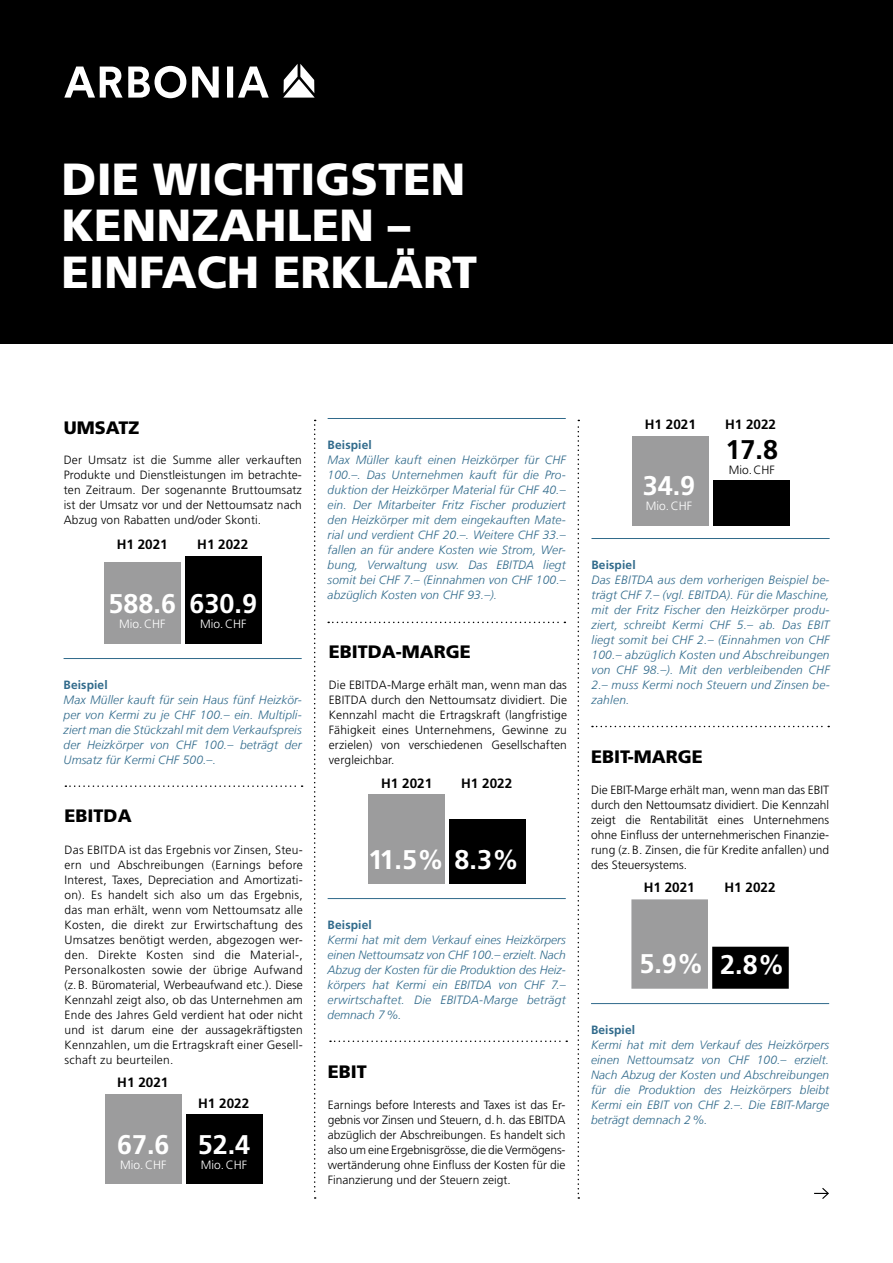
<style>
.page{position:relative;width:893px;height:1263px;background:#fff}
.page>*{position:absolute;margin:0;border:0;box-sizing:border-box;transform-origin:0 0}
.t1{font:900 45px/46.5px "Frutiger";color:#fff}
.t2{font:700 27px "Frutiger";color:#fff}
.t3{font:700 27px "Frutiger";color:#000}
.t4{font:900 18px "Frutiger";color:#000}
.t5{font:700 13.5px "Frutiger";color:#000}
.t6{font:300 12px/15px "Frutiger";letter-spacing:.01em;color:#000;text-align:justify}
.t7{font:italic 300 12px/15px "Frutiger LT Com";letter-spacing:.01em;color:#306a8b;text-align:justify}
.t8{font:700 12px "Frutiger";letter-spacing:.01em;color:#306a8b}
.t9{font:300 12px "Frutiger";color:#fff}
</style>
<div class="page">
<div style="left:0;top:0;width:893px;height:344px;background:#000"></div>
<svg style="left:65px;top:785px;width:238px;height:2px"></svg>
<svg style="left:328px;top:622px;width:237px;height:1px"></svg>
<svg style="left:330px;top:1040px;width:237px;height:2px"></svg>
<svg style="left:578px;top:420px;width:1px;height:779px"></svg>
<svg style="left:314px;top:420px;width:2px;height:779px"></svg>
<svg style="left:64px;top:66px;width:205px;height:32px"></svg>
<svg style="left:283px;top:64px;width:32px;height:34px"></svg>
<hr style="left:64px;top:658px;width:238px;height:1px;background:#306a8b">
<svg style="left:814px;top:1188px;width:15px;height:11px"></svg>
<hr style="left:328px;top:418px;width:238px;height:1px;background:#306a8b">
<hr style="left:328px;top:898px;width:238px;height:1px;background:#306a8b">
<hr style="left:591px;top:538px;width:239px;height:1px;background:#306a8b">
<hr style="left:591px;top:1003px;width:238px;height:1px;background:#306a8b">
<svg style="left:592px;top:726px;width:237px;height:1px"></svg>
<div style="left:713px;top:480px;width:76px;height:45px;background:#000"></div>
<div style="left:632px;top:436px;width:76px;height:89px;background:#9c9c9d"></div>
<div style="left:185px;top:556px;width:77px;height:88px;background:#000"></div>
<div style="left:104px;top:562px;width:77px;height:82px;background:#9c9c9d"></div>
<div style="left:186px;top:1114px;width:76px;height:70px;background:#000"></div>
<div style="left:105px;top:1094px;width:77px;height:90px;background:#9c9c9d"></div>
<div style="left:449px;top:819px;width:76px;height:65px;background:#000"></div>
<div style="left:368px;top:794px;width:77px;height:90px;background:#9c9c9d"></div>
<div style="left:712px;top:947px;width:77px;height:42px;background:#000"></div>
<div style="left:631px;top:899px;width:77px;height:90px;background:#9c9c9d"></div>
<h1 class="t1" style="left:62px;top:156px;width:417px">DIE WICHTIGSTEN<br>KENNZAHLEN –<br>EINFACH ERKLÄRT</h1>
<h3 class="t4" style="left:64px;top:417px;width:77px">UMSATZ</h3>
<p class="t6" style="left:64px;top:452px;width:240px">Der Umsatz ist die Summe aller verkauften Produkte und Dienstleistungen im betrachte&shy;ten Zeitraum. Der sogenannte Bruttoumsatz ist der Umsatz vor und der Nettoumsatz nach Abzug von Rabatten und/oder Skonti.</p>
<p class="t5" style="left:117px;top:536px;width:53px">H1 2021</p>
<p class="t5" style="left:197px;top:536px;width:53px">H1 2022</p>
<h2 class="t2" style="left:109px;top:588px;width:69px">588.6</h2>
<p class="t9" style="left:119px;top:617px;width:48px">Mio.CHF</p>
<h2 class="t2" style="left:190px;top:588px;width:69px">630.9</h2>
<p class="t9" style="left:200px;top:617px;width:48px">Mio.CHF</p>
<p class="t8" style="left:64px;top:677px;width:46px">Beispiel</p>
<p class="t7" style="left:64px;top:692px;width:240px">Max Müller kauft für sein Haus fünf Heizkör&shy;per von Kermi zu je CHF 100.– ein. Multipli&shy;ziert man die Stückzahl mit dem Verkaufspreis der Heizkörper von CHF 100.– beträgt der Umsatz für Kermi CHF 500.–.</p>
<h3 class="t4" style="left:65px;top:805px;width:69px">EBITDA</h3>
<p class="t6" style="left:65px;top:842px;width:240px">Das EBITDA ist das Ergebnis vor Zinsen, Steu&shy;ern und Abschreibungen (Earnings before Interest, Taxes, Depreciation and Amortizati&shy;on). Es handelt sich also um das Ergebnis, das man erhält, wenn vom Nettoumsatz alle Kosten, die direkt zur Erwirtschaftung des Umsatzes benötigt werden, abgezogen wer&shy;den. Direkte Kosten sind die Material-, Personalkosten sowie der übrige Aufwand (z.B. Büromaterial, Werbeaufwand etc.). Diese Kennzahl zeigt also, ob das Unternehmen am Ende des Jahres Geld verdient hat oder nicht und ist darum eine der aussagekräftigsten Kennzahlen, um die Ertragskraft einer Gesell&shy;schaft zu beurteilen.</p>
<p class="t5" style="left:117px;top:1074px;width:53px">H1 2021</p>
<h2 class="t2" style="left:117px;top:1128px;width:54px">67.6</h2>
<p class="t9" style="left:120px;top:1158px;width:48px">Mio.CHF</p>
<p class="t5" style="left:198px;top:1096px;width:53px">H1 2022</p>
<h2 class="t2" style="left:198px;top:1129px;width:54px">52.4</h2>
<p class="t9" style="left:201px;top:1158px;width:48px">Mio.CHF</p>
<p class="t8" style="left:328px;top:437px;width:46px">Beispiel</p>
<p class="t7" style="left:328px;top:452px;width:240px">Max Müller kauft einen Heizkörper für CHF 100.–. Das Unternehmen kauft für die Pro&shy;duktion der Heizkörper Material für CHF 40.– ein. Der Mitarbeiter Fritz Fischer produziert den Heizkörper mit dem eingekauften Mate&shy;rial und verdient CHF 20.–. Weitere CHF 33.– fallen an für andere Kosten wie Strom, Wer&shy;bung, Verwaltung usw. Das EBITDA liegt somit bei CHF 7.– (Einnahmen von CHF 100.– abzüglich Kosten von CHF 93.–).</p>
<h3 class="t4" style="left:329px;top:641px;width:144px">EBITDA-MARGE</h3>
<p class="t6" style="left:329px;top:677px;width:240px">Die EBITDA-Marge erhält man, wenn man das EBITDA durch den Nettoumsatz dividiert. Die Kennzahl macht die Ertragskraft (langfristige Fähigkeit eines Unternehmens, Gewinne zu erzielen) von verschiedenen Gesellschaften vergleichbar.</p>
<p class="t5" style="left:381px;top:775px;width:53px">H1 2021</p>
<p class="t5" style="left:461px;top:775px;width:53px">H1 2022</p>
<h2 class="t2" style="left:368px;top:843px;width:152px">11.5% 8.3%</h2>
<p class="t8" style="left:328px;top:917px;width:46px">Beispiel</p>
<p class="t7" style="left:328px;top:932px;width:240px">Kermi hat mit dem Verkauf eines Heizkörpers einen Nettoumsatz von CHF 100.– erzielt. Nach Abzug der Kosten für die Produktion des Heiz&shy;körpers hat Kermi ein EBITDA von CHF 7.– erwirtschaftet. Die EBITDA-Marge beträgt demnach 7%.</p>
<h3 class="t4" style="left:328px;top:1061px;width:41px">EBIT</h3>
<p class="t6" style="left:328px;top:1097px;width:239px">Earnings before Interests and Taxes ist das Er&shy;gebnis vor Zinsen und Steuern, d.h. das EBITDA abzüglich der Abschreibungen. Es handelt sich also um eine Ergebnisgrösse, die die Vermögens&shy;wertänderung ohne Einfluss der Kosten für die Finanzierung und der Steuern zeigt.</p>
<p class="t5" style="left:645px;top:416px;width:53px">H1 2021</p>
<p class="t5" style="left:725px;top:416px;width:53px">H1 2022</p>
<h2 class="t2" style="left:643px;top:470px;width:54px">34.9</h2>
<p class="t9" style="left:646px;top:499px;width:48px">Mio.CHF</p>
<h2 class="t3" style="left:726px;top:434px;width:54px">17.8</h2>
<p class="t6" style="left:729px;top:463px;width:48px">Mio.CHF</p>
<p class="t8" style="left:591px;top:557px;width:46px">Beispiel</p>
<p class="t7" style="left:591px;top:572px;width:240px">Das EBITDA aus dem vorherigen Beispiel be&shy;trägt CHF 7.– (vgl. EBITDA). Für die Maschine, mit der Fritz Fischer den Heizkörper produ&shy;ziert, schreibt Kermi CHF 5.– ab. Das EBIT liegt somit bei CHF 2.– (Einnahmen von CHF 100.– abzüglich Kosten und Abschreibungen von CHF 98.–). Mit den verbleibenden CHF 2.– muss Kermi noch Steuern und Zinsen be&shy;zahlen.</p>
<h3 class="t4" style="left:591px;top:746px;width:113px">EBIT-MARGE</h3>
<p class="t6" style="left:591px;top:782px;width:240px">Die EBIT-Marge erhält man, wenn man das EBIT durch den Nettoumsatz dividiert. Die Kennzahl zeigt die Rentabilität eines Unternehmens ohne Einfluss der unternehmerischen Finanzie&shy;rung (z. B. Zinsen, die für Kredite anfallen) und des Steuersystems.</p>
<p class="t5" style="left:644px;top:879px;width:53px">H1 2021</p>
<p class="t5" style="left:724px;top:879px;width:53px">H1 2022</p>
<h2 class="t2" style="left:639px;top:948px;width:66px">5.9%</h2>
<h2 class="t2" style="left:720px;top:948px;width:66px">2.8%</h2>
<p class="t8" style="left:591px;top:1022px;width:46px">Beispiel</p>
<p class="t7" style="left:591px;top:1037px;width:240px">Kermi hat mit dem Verkauf des Heizkörpers einen Nettoumsatz von CHF 100.– erzielt.<br>Nach Abzug der Kosten und Abschreibungen für die Produktion des Heizkörpers bleibt Kermi ein EBIT von CHF 2.–. Die EBIT-Marge beträgt demnach 2%.</p>
</div>
